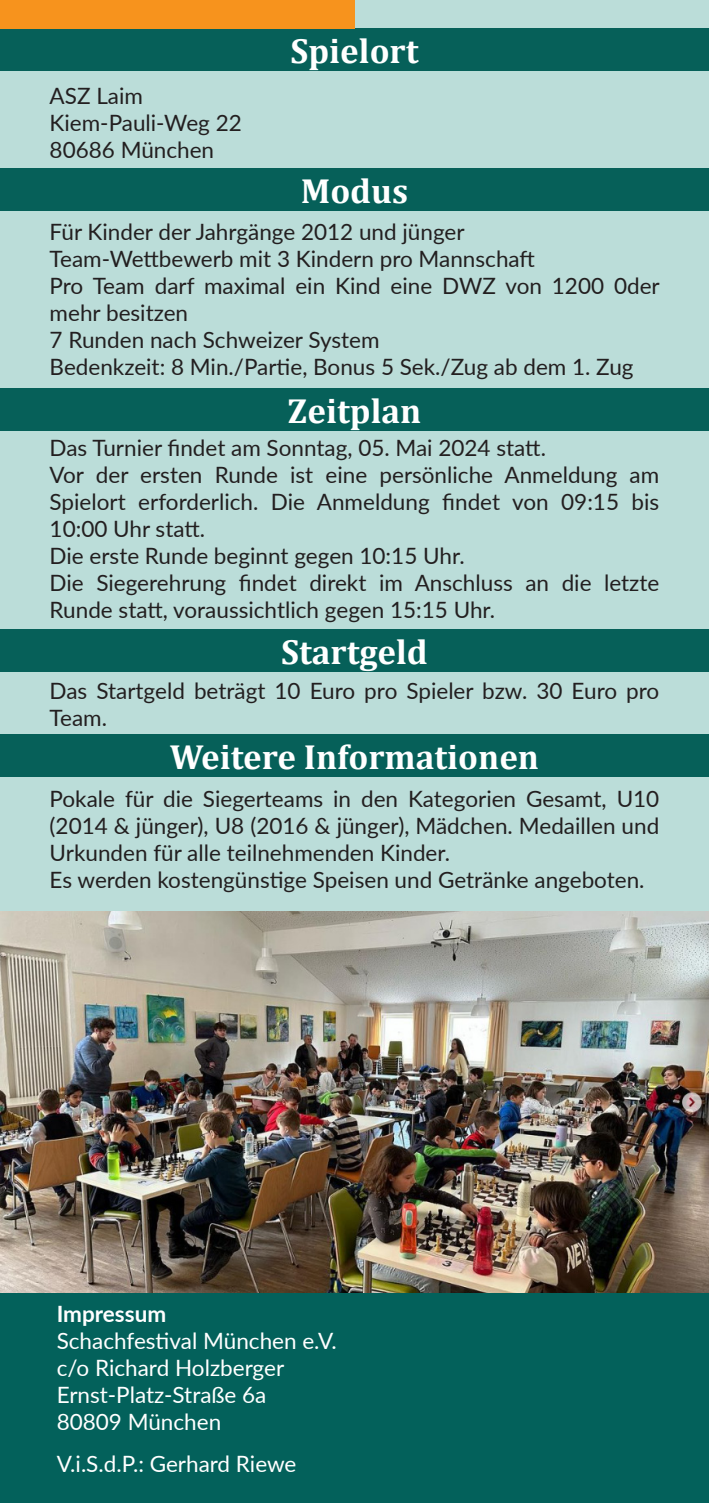
<style>
.page{position:relative;width:709px;height:1503px;background:#fff}
.page>*{position:absolute;margin:0;border:0;box-sizing:border-box;transform-origin:0 0}
.t1{font:700 35px "Cambria";color:#fff}
.t2{font:22.5px/27px "Lato";color:#231f20}
.t3{font:22.5px "Lato";color:#fff}
.t4{font:700 22.5px "Lato";color:#fff}
</style>
<div class="page">
<div style="left:0;top:0;width:709px;height:1502px;background:#bbddd9"></div>
<div style="left:0;top:1292px;width:709px;height:210px;background:#03615b"></div>
<div style="left:0;top:28px;width:709px;height:43px;background:#066059"></div>
<div style="left:0;top:168px;width:709px;height:43px;background:#066059"></div>
<div style="left:0;top:388px;width:709px;height:43px;background:#066059"></div>
<div style="left:0;top:629px;width:709px;height:42px;background:#066059"></div>
<div style="left:0;top:733px;width:709px;height:43px;background:#066059"></div>
<div style="left:0;top:0;width:354px;height:28px;background:#f7931d"></div>
<img style="left:0;top:911px;width:709px;height:381px">
<p class="t2" style="left:50px;top:82px;width:95px">ASZ Laim</p>
<p class="t2" style="left:50px;top:109px;width:194px">Kiem-Pauli-Weg 22</p>
<p class="t2" style="left:50px;top:136px;width:166px">80686 München</p>
<p class="t1" style="left:290px;top:27px;width:130px">Spielort</p>
<p class="t1" style="left:301px;top:167px;width:109px">Modus</p>
<p class="t2" style="left:50px;top:217px;width:416px">Für Kinder der Jahrgänge 2012 und jünger</p>
<p class="t2" style="left:50px;top:244px;width:487px">Team-Wettbewerb mit 3 Kindern pro Mannschaft</p>
<p class="t2" style="left:50px;top:271px;width:611px">Pro Team darf maximal ein Kind eine DWZ von 1200 0der mehr besitzen</p>
<p class="t2" style="left:50px;top:325px;width:331px">7 Runden nach Schweizer System</p>
<p class="t2" style="left:50px;top:352px;width:585px">Bedenkzeit: 8 Min./Partie, Bonus 5 Sek./Zug ab dem 1. Zug</p>
<p class="t1" style="left:287px;top:386px;width:135px">Zeitplan</p>
<p class="t2" style="left:50px;top:433px;width:498px">Das Turnier findet am Sonntag, 05. Mai 2024 statt.</p>
<p class="t2" style="left:50px;top:460px;width:611px;text-align:justify">Vor der ersten Runde ist eine persönliche Anmeldung am Spielort erforderlich. Die Anmeldung findet von 09:15 bis 10:00 Uhr statt.</p>
<p class="t2" style="left:50px;top:541px;width:416px">Die erste Runde beginnt gegen 10:15 Uhr.</p>
<p class="t2" style="left:50px;top:568px;width:611px">Die Siegerehrung findet direkt im Anschluss an die letzte<br>Runde statt, voraussichtlich gegen 15:15 Uhr.</p>
<p class="t1" style="left:281px;top:627px;width:148px">Startgeld</p>
<p class="t2" style="left:50px;top:676px;width:611px">Das Startgeld beträgt 10 Euro pro Spieler bzw. 30 Euro pro<br>Team.</p>
<p class="t1" style="left:170px;top:732px;width:371px">Weitere Informationen</p>
<p class="t2" style="left:50px;top:784px;width:611px;text-align:justify">Pokale für die Siegerteams in den Kategorien Gesamt, U10 (2014 &amp; jünger), U8 (2016 &amp; jünger), Mädchen. Medaillen und Urkunden für alle teilnehmenden Kinder.</p>
<p class="t2" style="left:50px;top:865px;width:596px">Es werden kostengünstige Speisen und Getränke angeboten.</p>
<p class="t4" style="left:57px;top:1297px;width:111px">Impressum</p>
<p class="t3" style="left:57px;top:1324px;width:282px">Schachfestival München e.V.</p>
<p class="t3" style="left:57px;top:1351px;width:229px">c/o Richard Holzberger</p>
<p class="t3" style="left:57px;top:1378px;width:211px">Ernst-Platz-Straße 6a</p>
<p class="t3" style="left:57px;top:1405px;width:166px">80809 München</p>
<p class="t3" style="left:57px;top:1447px;width:241px">V.i.S.d.P.: Gerhard Riewe</p>
</div>
